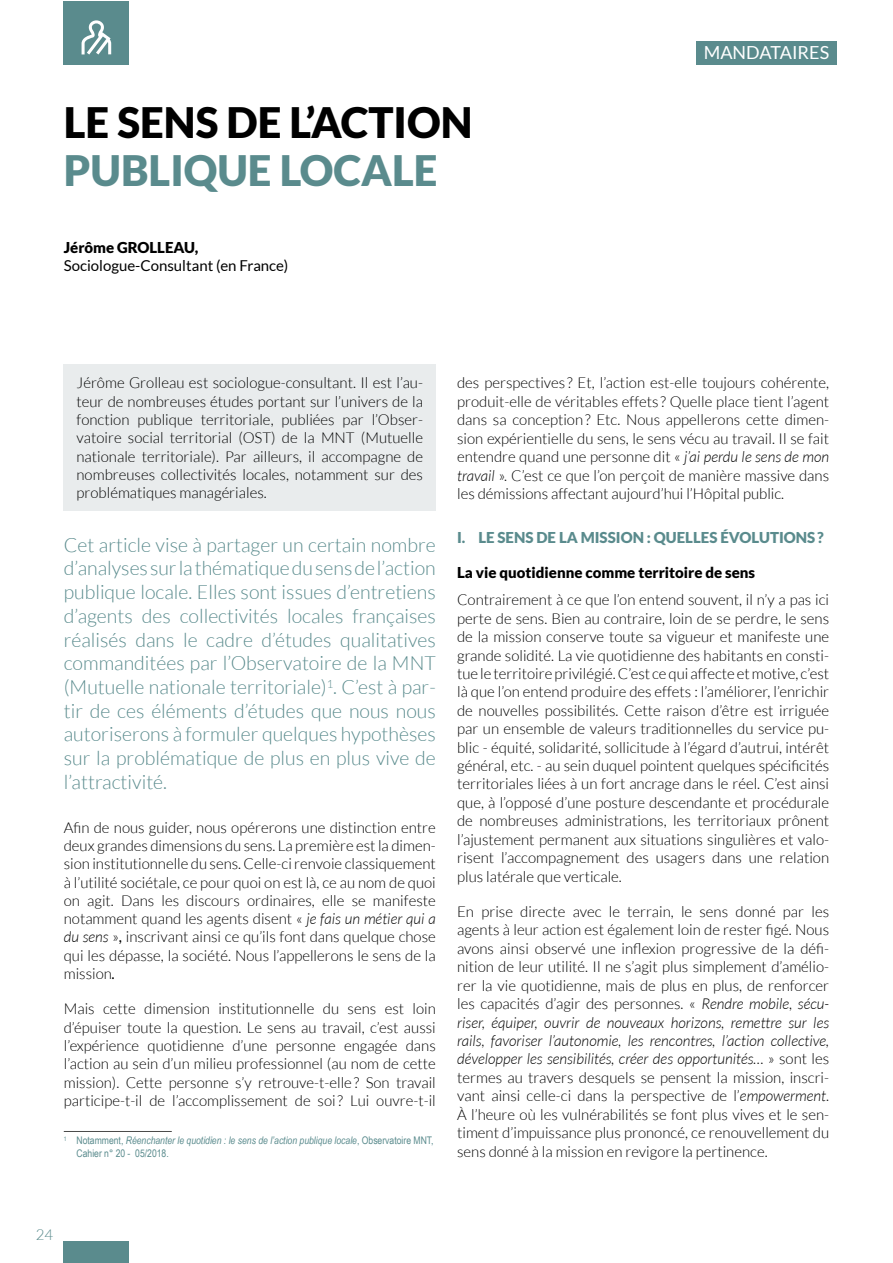
<style>
.page{position:relative;width:893px;height:1263px;background:#fff}
.page>*{position:absolute;margin:0;border:0;box-sizing:border-box;transform-origin:0 0}
.t1{font:900 42px "Lato";color:#000}
.t2{font:900 42px "Lato";color:#5a8b8d}
.t3{font:300 19.5px/23.7px "Lato";color:#5a8b8d;text-align:justify}
.t4{font:18px "Lato";color:#fff}
.t5{font:300 15px/18.5px "Lato";color:#000;text-align:justify}
.t6{font:900 15px "Lato";color:#000}
.t7{font:900 15px "Lato";color:#5a8b8d}
.t8{font:15px "Lato";color:#000}
.t9{font:300 15px "Lato";color:#5a8b8d}
.t10{font:italic 10.5px/12.6px "Arial Narrow";color:#5a8b8d}
.s1{font-style:italic}
.s2{font-weight:400;font-style:italic}
.s3{font-style:normal}
</style>
<div class="page">
<div style="left:64px;top:1241px;width:65px;height:22px;background:#5a8b8d"></div>
<div style="left:64px;top:364px;width:372px;height:146px;background:#e9eced"></div>
<hr style="left:64px;top:1131px;width:108px;height:1px;background:#4a4a49">
<div style="left:64px;top:1px;width:65px;height:63px;background:#5a8b8d"></div>
<div style="left:696px;top:41px;width:141px;height:23px;background:#5a8b8d"></div>
<svg style="left:82px;top:20px;width:29px;height:35px"></svg>
<h1 class="t1" style="left:64px;top:97px;width:410px">LE SENS DE L’ACTION</h1>
<h1 class="t2" style="left:64px;top:145px;width:375px">PUBLIQUE LOCALE</h1>
<p class="t6" style="left:64px;top:238px;width:136px">Jérôme GROLLEAU,</p>
<p class="t8" style="left:64px;top:256px;width:226px">Sociologue-Consultant (en France)</p>
<p class="t4" style="left:704px;top:41px;width:127px">MANDATAIRES</p>
<p class="t5" style="left:77px;top:373px;width:348px">Jérôme Grolleau est sociologue-consultant. Il est l’au&shy;teur de nombreuses études portant sur l’univers de la fonction publique territoriale, publiées par l’Obser&shy;vatoire social territorial (OST) de la MNT (Mutuelle nationale territoriale). Par ailleurs, il accompagne de nombreuses collectivités locales, notamment sur des problématiques managériales.</p>
<p class="t3" style="left:64px;top:532px;width:374px">Cet article vise à partager un certain nombre d’analyses sur la thématique du sens de l’action publique locale. Elles sont issues d’entretiens d’agents des collectivités locales françaises réalisés dans le cadre d’études qualitatives commanditées par l’Observatoire de la MNT (Mutuelle nationale territoriale)<sup>1</sup>. C’est à par&shy;tir de ces éléments d’études que nous nous autoriserons à formuler quelques hypothèses sur la problématique de plus en plus vive de l’attractivité.</p>
<p class="t5" style="left:64px;top:818px;width:374px">Afin de nous guider, nous opérerons une distinction entre deux grandes dimensions du sens. La première est la dimen&shy;sion institutionnelle du sens. Celle-ci renvoie classiquement à l’utilité sociétale, ce pour quoi on est là, ce au nom de quoi on agit. Dans les discours ordinaires, elle se manifeste notamment quand les agents disent « <span class="s1">je fais un métier qui a du sens</span> »<span class="s2">,</span> inscrivant ainsi ce qu’ils font dans quelque chose qui les dépasse, la société. Nous l’appellerons le sens de la mission<span class="s2">.</span></p>
<p class="t5" style="left:64px;top:999px;width:374px">Mais cette dimension institutionnelle du sens est loin d’épuiser toute la question. Le sens au travail, c’est aussi l’expérience quotidienne d’une personne engagée dans l’action au sein d’un milieu professionnel (au nom de cette mission). Cette personne s’y retrouve-t-elle? Son travail participe-t-il de l’accomplissement de soi? Lui ouvre-t-il</p>
<p class="t10" style="left:77px;top:1134px;width:359px;text-indent:-13px"><sup>1</sup> <span class="s3">Notamment,</span> Réenchanter le quotidien : le sens de l’action publique locale<span class="s3">, Observatoire MNT,<br>Cahier n° 20 - 05/2018.</span></p>
<p class="t5" style="left:457px;top:373px;width:374px">des perspectives ? Et, l’action est-elle toujours cohérente, produit-elle de véritables effets ? Quelle place tient l’agent dans sa conception? Etc. Nous appellerons cette dimen&shy;sion expérientielle du sens, le sens vécu au travail. Il se fait entendre quand une personne dit « <span class="s1">j’ai perdu le sens de mon travail</span> ». C’est ce que l’on perçoit de manière massive dans les démissions affectant aujourd’hui l’Hôpital public.</p>
<p class="t7" style="left:457px;top:528px;width:368px">I. LE SENS DE LA MISSION : QUELLES ÉVOLUTIONS?</p>
<p class="t6" style="left:457px;top:563px;width:300px">La vie quotidienne comme territoire de sens</p>
<p class="t5" style="left:457px;top:590px;width:374px">Contrairement à ce que l’on entend souvent, il n’y a pas ici perte de sens. Bien au contraire, loin de se perdre, le sens de la mission conserve toute sa vigueur et manifeste une grande solidité. La vie quotidienne des habitants en consti&shy;tue le territoire privilégié. C’est ce qui affecte et motive, c’est là que l’on entend produire des effets : l’améliorer, l’enrichir de nouvelles possibilités. Cette raison d’être est irriguée par un ensemble de valeurs traditionnelles du service pu&shy;blic - équité, solidarité, sollicitude à l’égard d’autrui, intérêt général, etc. - au sein duquel pointent quelques spécificités territoriales liées à un fort ancrage dans le réel. C’est ainsi que, à l’opposé d’une posture descendante et procédurale de nombreuses administrations, les territoriaux prônent l’ajustement permanent aux situations singulières et valo&shy;risent l’accompagnement des usagers dans une relation plus latérale que verticale.</p>
<p class="t5" style="left:457px;top:902px;width:374px">En prise directe avec le terrain, le sens donné par les agents à leur action est également loin de rester figé. Nous avons ainsi observé une inflexion progressive de la défi&shy;nition de leur utilité. Il ne s’agit plus simplement d’amélio&shy;rer la vie quotidienne, mais de plus en plus, de renforcer les capacités d’agir des personnes. « <span class="s1">Rendre mobile, sécu&shy;riser, équiper, ouvrir de nouveaux horizons, remettre sur les rails, favoriser l’autonomie, les rencontres, l’action collective, développer les sensibilités, créer des opportunités…</span> » sont les termes au travers desquels se pensent la mission, inscri&shy;vant ainsi celle-ci dans la perspective de l’<span class="s1">empowerment</span>.<br>À l’heure où les vulnérabilités se font plus vives et le sen&shy;timent d’impuissance plus prononcé, ce renouvellement du sens donné à la mission en revigore la pertinence.</p>
<p class="t9" style="left:36px;top:1225px;width:19px">24</p>
</div>
